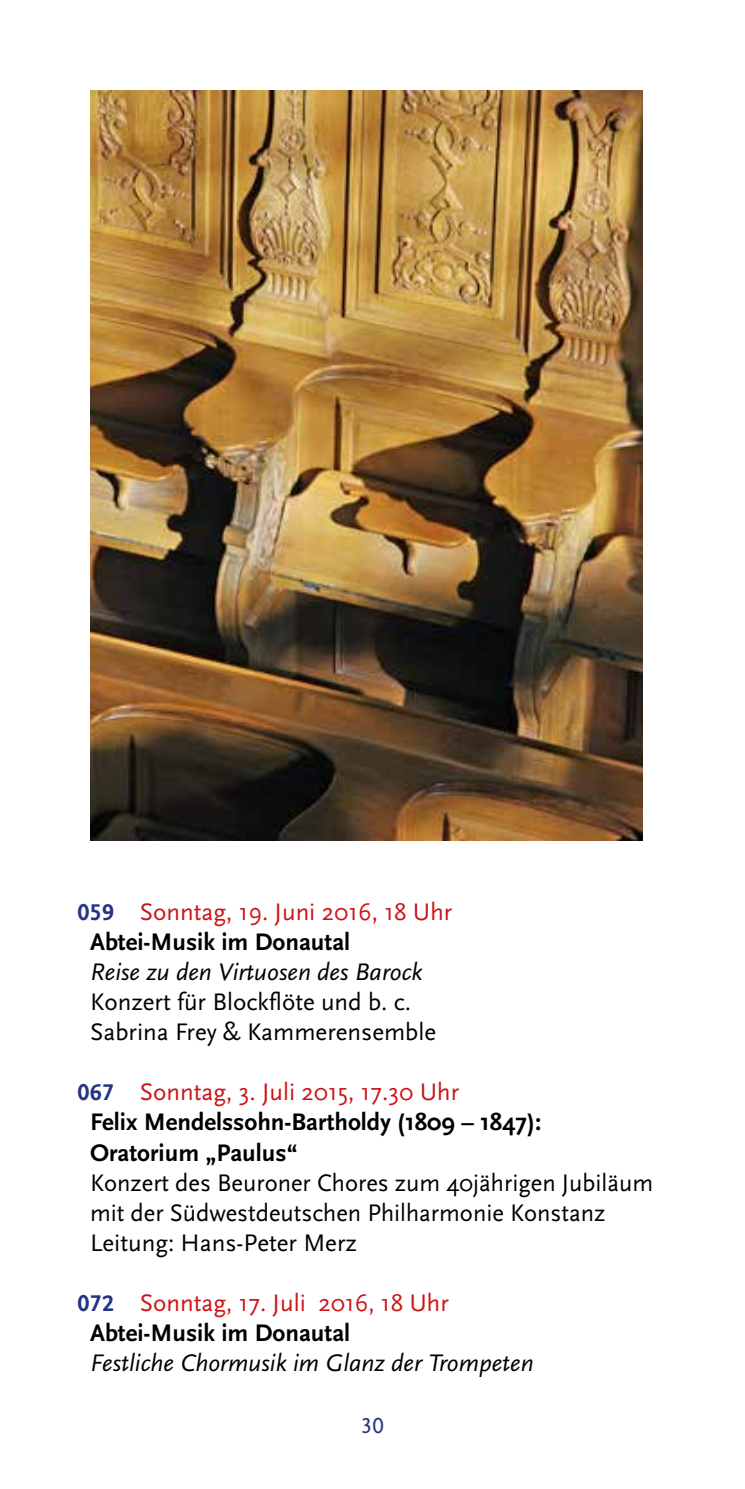
<style>
.page{position:relative;width:745px;height:1489px;background:#fff}
.page>*{position:absolute;margin:0;border:0;box-sizing:border-box;transform-origin:0 0}
.t1{font:25px/30px "Scala Sans";color:#000}
.t2{font:25px/30px "Scala Sans";color:#cd1316}
.t3{font:700 25px/30px "Scala Sans";color:#000}
.t4{font:italic 25px "Scala Sans";color:#000}
.t5{font:22.5px "Scala Sans LF";color:#253483}
.s1{font-family:"Scala Sans LF";font-weight:700;font-size:23.75px;color:#253483}
.s2{font-weight:700;color:#000}
.s3{font-family:"Scala Sans LF";font-size:23.75px;color:#253483}
.s4{font-weight:400;color:#cd1316}
</style>
<div class="page">
<img style="left:90px;top:90px;width:551px;height:750px">
<p class="t2" style="left:90px;top:897px;width:363px;text-indent:-13px"><span class="s1">059</span> Sonntag, 19. Juni 2016, 18 Uhr<br><span class="s2">Abtei-Musik im Donautal</span></p>
<p class="t4" style="left:90px;top:958px;width:334px">Reise zu den Virtuosen des Barock</p>
<p class="t1" style="left:90px;top:987px;width:347px">Konzert für Blockflöte und b. c.<br>Sabrina Frey &amp; Kammerensemble</p>
<p class="t3" style="left:90px;top:1077px;width:452px;text-indent:-13px"><span class="s3">067</span> <span class="s4">Sonntag, 3. Juli 2015, 17.30 Uhr<br></span>Felix Mendelssohn-Bartholdy (1809 – 1847):<br>Oratorium „Paulus“</p>
<p class="t1" style="left:90px;top:1167px;width:564px">Konzert des Beuroner Chores zum 40jährigen Jubiläum mit der Südwestdeutschen Philharmonie Konstanz<br>Leitung: Hans-Peter Merz</p>
<p class="t2" style="left:90px;top:1287px;width:360px;text-indent:-13px"><span class="s1">072</span> Sonntag, 17. Juli 2016, 18 Uhr<br><span class="s2">Abtei-Musik im Donautal</span></p>
<p class="t4" style="left:90px;top:1348px;width:445px">Festliche Chormusik im Glanz der Trompeten</p>
<p class="t5" style="left:361px;top:1413px;width:24px">30</p>
</div>
